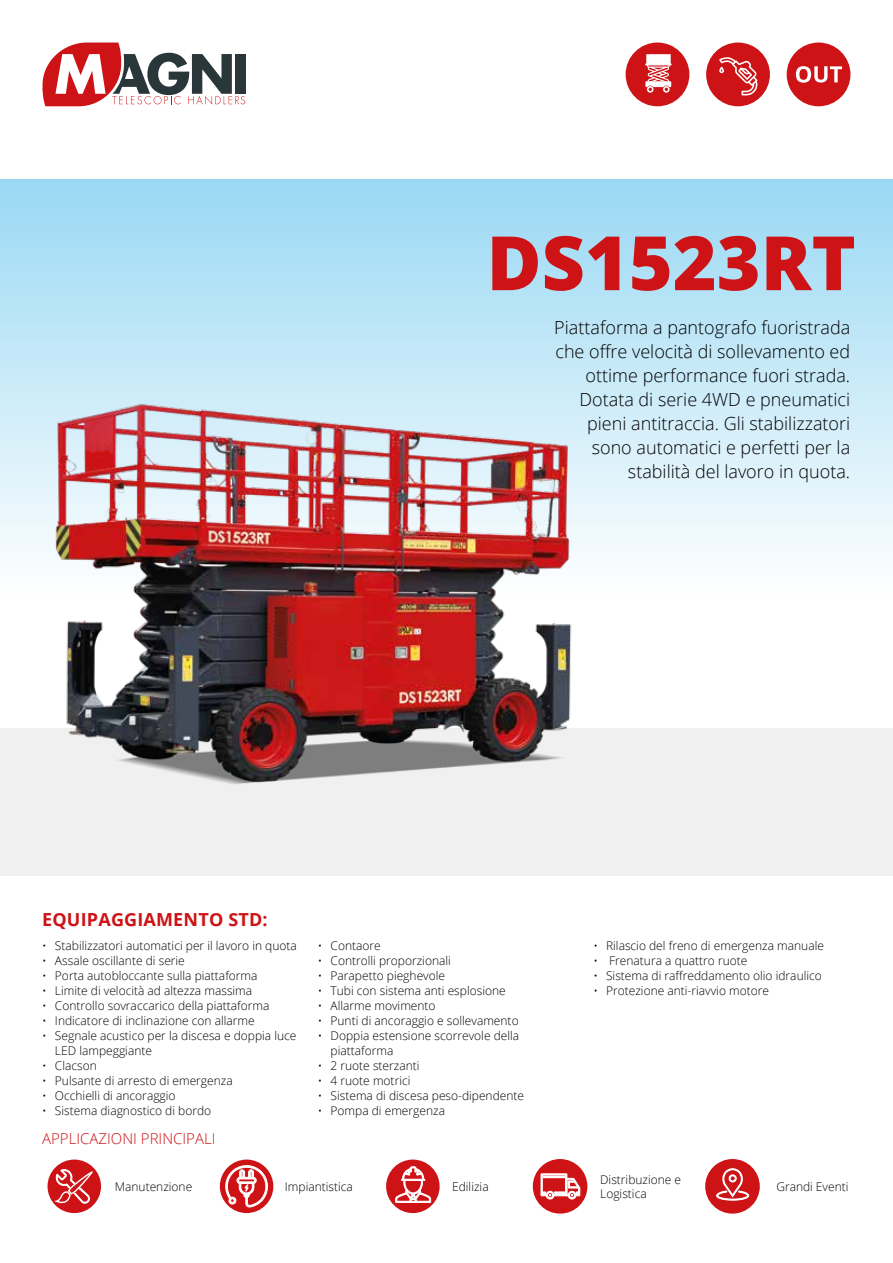
<style>
.page{position:relative;width:893px;height:1263px;background:#fff}
.page>*{position:absolute;margin:0;border:0;box-sizing:border-box;transform-origin:0 0}
.t1{font:800 75px "Open Sans";color:#cd1316}
.t2{font:300 18px/24px "Open Sans";color:#000;text-align:right}
.t3{font:700 18px "Open Sans";letter-spacing:.01em;color:#cd1316}
.t4{font:300 15px "Open Sans";color:#cd1316}
.t5{font:300 12px/15px "Open Sans";color:#000}
</style>
<div class="page">
<svg style="left:42px;top:43px;width:203px;height:63px"></svg>
<div style="left:0;top:179px;width:893px;height:592px;background:linear-gradient(to bottom,#9edaf4,#fff)"></div>
<div style="left:0;top:728px;width:893px;height:148px;background:#f0f0f0"></div>
<div style="left:626px;top:43px;width:63px;height:63px;background:#cd1316;border-radius:50%"></div>
<div style="left:645px;top:81px;width:26px;height:6px;background:#fff"></div>
<svg style="left:647px;top:86px;width:7px;height:7px"></svg>
<svg style="left:663px;top:86px;width:7px;height:7px"></svg>
<svg style="left:645px;top:54px;width:27px;height:28px"></svg>
<div style="left:706px;top:43px;width:64px;height:63px;background:#cd1316;border-radius:50%"></div>
<svg style="left:719px;top:57px;width:38px;height:38px"></svg>
<div style="left:787px;top:43px;width:63px;height:63px;background:#cd1316;border-radius:50%"></div>
<svg style="left:796px;top:66px;width:46px;height:17px"></svg>
<img style="left:43px;top:399px;width:538px;height:385px">
<div style="left:48px;top:1159px;width:53px;height:54px;background:#cd1316;border-radius:50%"></div>
<svg style="left:47px;top:1169px;width:45px;height:36px"></svg>
<div style="left:220px;top:1159px;width:53px;height:54px;background:#cd1316;border-radius:50%"></div>
<svg style="left:226px;top:1165px;width:42px;height:42px"></svg>
<div style="left:386px;top:1159px;width:54px;height:54px;background:#cd1316;border-radius:50%"></div>
<svg style="left:395px;top:1166px;width:36px;height:37px"></svg>
<div style="left:533px;top:1159px;width:54px;height:54px;background:#cd1316;border-radius:50%"></div>
<svg style="left:541px;top:1173px;width:39px;height:26px"></svg>
<div style="left:705px;top:1159px;width:55px;height:54px;background:#cd1316;border-radius:50%"></div>
<svg style="left:716px;top:1168px;width:33px;height:33px"></svg>
<h1 class="t1" style="left:487px;top:206px;width:371px">DS1523RT</h1>
<p class="t2" style="left:554px;top:315px;width:297px">Piattaforma a pantografo fuoristrada che offre velocità di sollevamento ed ottime performance fuori strada.<br>Dotata di serie 4WD e pneumatici pieni antitraccia. Gli stabilizzatori sono automatici e perfetti per la stabilità del lavoro in quota.</p>
<h2 class="t3" style="left:42px;top:907px;width:227px">EQUIPAGGIAMENTO STD:</h2>
<p class="t5" style="left:42px;top:937px;width:256px">• Stabilizzatori automatici per il lavoro in quota</p>
<p class="t5" style="left:42px;top:952px;width:144px">• Assale oscillante di serie</p>
<p class="t5" style="left:42px;top:967px;width:217px">• Porta autobloccante sulla piattaforma</p>
<p class="t5" style="left:42px;top:982px;width:212px">• Limite di velocità ad altezza massima</p>
<p class="t5" style="left:42px;top:997px;width:229px">• Controllo sovraccarico della piattaforma</p>
<p class="t5" style="left:42px;top:1012px;width:214px">• Indicatore di inclinazione con allarme</p>
<p class="t5" style="left:55px;top:1027px;width:243px;text-indent:-13px">• Segnale acustico per la discesa e doppia luce<br>LED lampeggiante</p>
<p class="t5" style="left:42px;top:1057px;width:56px">• Clacson</p>
<p class="t5" style="left:42px;top:1072px;width:192px">• Pulsante di arresto di emergenza</p>
<p class="t5" style="left:42px;top:1087px;width:135px">• Occhielli di ancoraggio</p>
<p class="t5" style="left:42px;top:1102px;width:171px">• Sistema diagnostico di bordo</p>
<p class="t4" style="left:42px;top:1128px;width:175px">APPLICAZIONI PRINCIPALI</p>
<p class="t5" style="left:318px;top:937px;width:64px">• Contaore</p>
<p class="t5" style="left:318px;top:952px;width:135px">• Controlli proporzionali</p>
<p class="t5" style="left:318px;top:967px;width:129px">• Parapetto pieghevole</p>
<p class="t5" style="left:318px;top:982px;width:189px">• Tubi con sistema anti esplosione</p>
<p class="t5" style="left:318px;top:997px;width:119px">• Allarme movimento</p>
<p class="t5" style="left:318px;top:1012px;width:202px">• Punti di ancoraggio e sollevamento</p>
<p class="t5" style="left:331px;top:1027px;width:190px;text-indent:-13px">• Doppia estensione scorrevole della piattaforma</p>
<p class="t5" style="left:318px;top:1057px;width:103px">• 2 ruote sterzanti</p>
<p class="t5" style="left:318px;top:1072px;width:94px">• 4 ruote motrici</p>
<p class="t5" style="left:318px;top:1087px;width:208px">• Sistema di discesa peso-dipendente</p>
<p class="t5" style="left:318px;top:1102px;width:129px">• Pompa di emergenza</p>
<p class="t5" style="left:593px;top:937px;width:232px">• Rilascio del freno di emergenza manuale</p>
<p class="t5" style="left:593px;top:952px;width:156px">• Frenatura a quattro ruote</p>
<p class="t5" style="left:593px;top:967px;width:230px">• Sistema di raffreddamento olio idraulico</p>
<p class="t5" style="left:593px;top:982px;width:177px">• Protezione anti-riavvio motore</p>
<p class="t5" style="left:115px;top:1179px;width:79px">Manutenzione</p>
<p class="t5" style="left:285px;top:1179px;width:70px">Impiantistica</p>
<p class="t5" style="left:452px;top:1179px;width:38px">Edilizia</p>
<p class="t5" style="left:600px;top:1172px;width:83px;line-height:14.4px">Distribuzione e<br>Logistica</p>
<p class="t5" style="left:776px;top:1179px;width:74px">Grandi Eventi</p>
</div>
